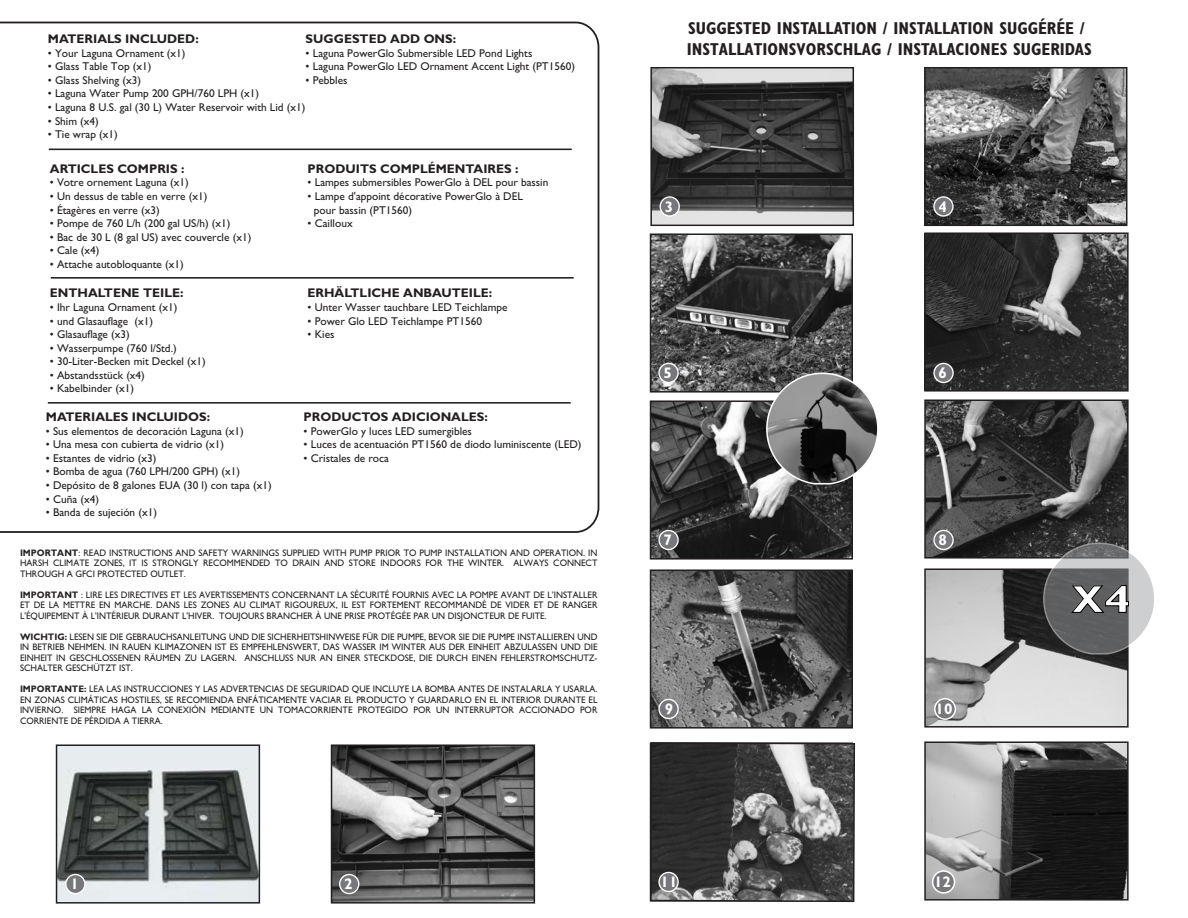
<style>
.page{position:relative;width:1188px;height:918px;background:#fff}
.page>*{position:absolute;margin:0;border:0;box-sizing:border-box;transform-origin:0 0}
.t1{font:700 38.7px "Gill Sans";color:#fff}
.t2{font:700 condensed 17.25px/20.7px "Gill Sans";color:#231f20}
.t3{font:700 15.3px "Gill Sans";color:#fff}
.t4{font:700 12.6px "Gill Sans";color:#231f20}
.t5{font:11.25px/13.6px "Gill Sans";color:#231f20}
.t6{font:9.45px/10.5px "Gill Sans";color:#231f20;text-align:justify;scale:.95 1}
.s1{font-weight:700}
</style>
<div class="page">
<img style="left:59px;top:747px;width:198px;height:154px">
<div style="left:56px;top:744px;width:204px;height:160px;border:2px solid #231f20"></div>
<img style="left:334px;top:747px;width:198px;height:154px">
<div style="left:331px;top:744px;width:204px;height:160px;border:2px solid #231f20"></div>
<img style="left:653px;top:70px;width:198px;height:153px">
<div style="left:650px;top:67px;width:204px;height:159px;border:2px solid #231f20"></div>
<img style="left:653px;top:236px;width:197px;height:154px">
<div style="left:650px;top:233px;width:203px;height:160px;border:2px solid #231f20"></div>
<img style="left:927px;top:235px;width:199px;height:154px">
<div style="left:924px;top:232px;width:205px;height:160px;border:2px solid #231f20"></div>
<img style="left:927px;top:70px;width:197px;height:153px">
<div style="left:924px;top:67px;width:203px;height:159px;border:2px solid #231f20"></div>
<svg style="left:933px;top:196px;width:21px;height:21px"></svg>
<svg style="left:65px;top:874px;width:21px;height:20px"></svg>
<svg style="left:339px;top:874px;width:20px;height:20px"></svg>
<svg style="left:660px;top:196px;width:20px;height:21px"></svg>
<svg style="left:933px;top:363px;width:21px;height:20px"></svg>
<svg style="left:658px;top:363px;width:21px;height:20px"></svg>
<img style="left:653px;top:403px;width:197px;height:154px">
<div style="left:650px;top:400px;width:203px;height:160px;border:2px solid #231f20"></div>
<img style="left:927px;top:402px;width:199px;height:154px">
<div style="left:924px;top:399px;width:205px;height:160px;border:2px solid #231f20"></div>
<svg style="left:933px;top:530px;width:21px;height:20px"></svg>
<svg style="left:658px;top:530px;width:21px;height:20px"></svg>
<img style="left:653px;top:572px;width:197px;height:154px">
<div style="left:650px;top:569px;width:203px;height:160px;border:2px solid #231f20"></div>
<img style="left:927px;top:571px;width:199px;height:154px">
<div style="left:924px;top:568px;width:205px;height:160px;border:2px solid #231f20"></div>
<svg style="left:934px;top:698px;width:22px;height:22px"></svg>
<svg style="left:658px;top:699px;width:21px;height:20px"></svg>
<img style="left:927px;top:744px;width:199px;height:154px">
<div style="left:924px;top:741px;width:205px;height:160px;border:2px solid #231f20"></div>
<svg style="left:932px;top:870px;width:23px;height:24px"></svg>
<svg style="left:649px;top:742px;width:207px;height:161px;background:#555"></svg>
<svg style="left:0;top:22px;width:599px;height:511px"></svg>
<svg style="left:765px;top:372px;width:113px;height:113px;background:#757575"></svg>
<svg style="left:1043px;top:543px;width:111px;height:112px;background:#7e7e7f"></svg>
<p class="t4" style="left:48px;top:31px;width:152px">MATERIALS INCLUDED:</p>
<p class="t5" style="left:48px;top:46px;width:139px">• Your Laguna Ornament (x1)</p>
<p class="t5" style="left:48px;top:60px;width:105px">• Glass Table Top (x1)</p>
<p class="t5" style="left:48px;top:73px;width:95px">• Glass Shelving (x3)</p>
<p class="t5" style="left:48px;top:87px;width:213px">• Laguna Water Pump 200 GPH/760 LPH (x1)</p>
<p class="t5" style="left:48px;top:101px;width:259px">• Laguna 8 U.S. gal (30 L) Water Reservoir with Lid (x1)</p>
<p class="t5" style="left:48px;top:114px;width:52px">• Shim (x4)</p>
<p class="t5" style="left:48px;top:128px;width:71px">• Tie wrap (x1)</p>
<p class="t4" style="left:50px;top:161px;width:136px">ARTICLES COMPRIS :</p>
<p class="t5" style="left:50px;top:176px;width:140px">• Votre ornement Laguna (x1)</p>
<p class="t5" style="left:50px;top:189px;width:159px">• Un dessus de table en verre (x1)</p>
<p class="t5" style="left:50px;top:203px;width:111px">• Étagères en verre (x3)</p>
<p class="t5" style="left:50px;top:217px;width:182px">• Pompe de 760 L/h (200 gal US/h) (x1)</p>
<p class="t5" style="left:50px;top:230px;width:203px">• Bac de 30 L (8 gal US) avec couvercle (x1)</p>
<p class="t5" style="left:50px;top:244px;width:51px">• Cale (x4)</p>
<p class="t5" style="left:50px;top:257px;width:135px">• Attache autobloquante (x1)</p>
<p class="t4" style="left:50px;top:286px;width:135px">ENTHALTENE TEILE:</p>
<p class="t5" style="left:50px;top:300px;width:129px">• Ihr Laguna Ornament (x1)</p>
<p class="t5" style="left:50px;top:314px;width:105px">• und Glasauflage (x1)</p>
<p class="t5" style="left:50px;top:328px;width:81px">• Glasauflage (x3)</p>
<p class="t5" style="left:50px;top:341px;width:129px">• Wasserpumpe (760 l/Std.)</p>
<p class="t5" style="left:50px;top:355px;width:158px">• 30-Liter-Becken mit Deckel (x1)</p>
<p class="t5" style="left:50px;top:368px;width:97px">• Abstandsstück (x4)</p>
<p class="t5" style="left:50px;top:382px;width:86px">• Kabelbinder (x1)</p>
<p class="t4" style="left:46px;top:409px;width:166px">MATERIALES INCLUIDOS:</p>
<p class="t5" style="left:46px;top:424px;width:199px">• Sus elementos de decoración Laguna (x1)</p>
<p class="t5" style="left:46px;top:438px;width:180px">• Una mesa con cubierta de vidrio (x1)</p>
<p class="t5" style="left:46px;top:451px;width:112px">• Estantes de vidrio (x3)</p>
<p class="t5" style="left:46px;top:465px;width:196px">• Bomba de agua (760 LPH/200 GPH) (x1)</p>
<p class="t5" style="left:46px;top:478px;width:227px">• Depósito de 8 galones EUA (30 l) con tapa (x1)</p>
<p class="t5" style="left:46px;top:492px;width:55px">• Cuña (x4)</p>
<p class="t5" style="left:46px;top:506px;width:113px">• Banda de sujeción (x1)</p>
<p class="t4" style="left:306px;top:31px;width:152px">SUGGESTED ADD ONS:</p>
<p class="t5" style="left:306px;top:46px;width:228px">• Laguna PowerGlo Submersible LED Pond Lights</p>
<p class="t5" style="left:306px;top:60px;width:271px">• Laguna PowerGlo LED Ornament Accent Light (PT1560)</p>
<p class="t5" style="left:306px;top:73px;width:43px">• Pebbles</p>
<p class="t4" style="left:308px;top:161px;width:212px">PRODUITS COMPLÉMENTAIRES :</p>
<p class="t5" style="left:308px;top:176px;width:242px">• Lampes submersibles PowerGlo à DEL pour bassin</p>
<p class="t5" style="left:314px;top:189px;width:211px;text-indent:-6px">• Lampe d'appoint décorative PowerGlo à DEL pour bassin (PT1560)</p>
<p class="t5" style="left:308px;top:217px;width:47px">• Cailloux</p>
<p class="t4" style="left:308px;top:286px;width:186px">ERHÄLTLICHE ANBAUTEILE:</p>
<p class="t5" style="left:308px;top:300px;width:201px">• Unter Wasser tauchbare LED Teichlampe</p>
<p class="t5" style="left:308px;top:314px;width:176px">• Power Glo LED Teichlampe PT1560</p>
<p class="t5" style="left:308px;top:328px;width:28px">• Kies</p>
<p class="t4" style="left:304px;top:409px;width:186px">PRODUCTOS ADICIONALES:</p>
<p class="t5" style="left:304px;top:424px;width:170px">• PowerGlo y luces LED sumergibles</p>
<p class="t5" style="left:304px;top:438px;width:279px">• Luces de acentuación PT1560 de diodo luminiscente (LED)</p>
<p class="t5" style="left:304px;top:451px;width:87px">• Cristales de roca</p>
<p class="t6" style="left:20px;top:548px;width:609px"><span class="s1">IMPORTANT</span>: READ INSTRUCTIONS AND SAFETY WARNINGS SUPPLIED WITH PUMP PRIOR TO PUMP INSTALLATION AND OPERATION. IN HARSH CLIMATE ZONES, IT IS STRONGLY RECOMMENDED TO DRAIN AND STORE INDOORS FOR THE WINTER. ALWAYS CONNECT THROUGH A GFCI PROTECTED OUTLET.</p>
<p class="t6" style="left:20px;top:590px;width:609px"><span class="s1">IMPORTANT</span> : LIRE LES DIRECTIVES ET LES AVERTISSEMENTS CONCERNANT LA SÉCURITÉ FOURNIS AVEC LA POMPE AVANT DE L’INSTALLER ET DE LA METTRE EN MARCHE. DANS LES ZONES AU CLIMAT RIGOUREUX, IL EST FORTEMENT RECOMMANDÉ DE VIDER ET DE RANGER L'ÉQUIPEMENT À L'INTÉRIEUR DURANT L'HIVER. TOUJOURS BRANCHER À UNE PRISE PROTÉGÉE PAR UN DISJONCTEUR DE FUITE.</p>
<p class="t6" style="left:20px;top:632px;width:609px"><span class="s1">WICHTIG:</span> LESEN SIE DIE GEBRAUCHSANLEITUNG UND DIE SICHERHEITSHINWEISE FÜR DIE PUMPE, BEVOR SIE DIE PUMPE INSTALLIEREN UND IN BETRIEB NEHMEN. IN RAUEN KLIMAZONEN IST ES EMPFEHLENSWERT, DAS WASSER IM WINTER AUS DER EINHEIT ABZULASSEN UND DIE EINHEIT IN GESCHLOSSENEN RÄUMEN ZU LAGERN. ANSCHLUSS NUR AN EINER STECKDOSE, DIE DURCH EINEN FEHLERSTROMSCHUTZ-SCHALTER GESCHÜTZT IST.</p>
<p class="t6" style="left:20px;top:684px;width:609px"><span class="s1">IMPORTANTE:</span> LEA LAS INSTRUCCIONES Y LAS ADVERTENCIAS DE SEGURIDAD QUE INCLUYE LA BOMBA ANTES DE INSTALARLA Y USARLA.<br>EN ZONAS CLIMÁTICAS HOSTILES, SE RECOMIENDA ENFÁTICAMENTE VACIAR EL PRODUCTO Y GUARDARLO EN EL INTERIOR DURANTE EL INVIERNO. SIEMPRE HAGA LA CONEXIÓN MEDIANTE UN TOMACORRIENTE PROTEGIDO POR UN INTERRUPTOR ACCIONADO POR CORRIENTE DE PÉRDIDA A TIERRA.</p>
<p class="t3" style="left:70px;top:875px;width:10px">1</p>
<p class="t3" style="left:344px;top:875px;width:10px">2</p>
<p class="t2" style="left:687px;top:18px;width:406px">SUGGESTED INSTALLATION / INSTALLATION SUGGÉRÉE /<br>INSTALLATIONSVORSCHLAG / INSTALACIONES SUGERIDAS</p>
<p class="t3" style="left:665px;top:197px;width:10px">3</p>
<p class="t3" style="left:939px;top:197px;width:10px">4</p>
<p class="t3" style="left:664px;top:364px;width:10px">5</p>
<p class="t3" style="left:939px;top:364px;width:10px">6</p>
<p class="t3" style="left:664px;top:531px;width:10px">7</p>
<p class="t3" style="left:939px;top:531px;width:10px">8</p>
<p class="t3" style="left:665px;top:700px;width:10px">9</p>
<p class="t3" style="left:936px;top:700px;width:18px">10</p>
<p class="t3" style="left:661px;top:873px;width:18px">11</p>
<p class="t3" style="left:934px;top:873px;width:18px">12</p>
<p class="t1" style="left:1072px;top:576px;width:60px">X4</p>
</div>
